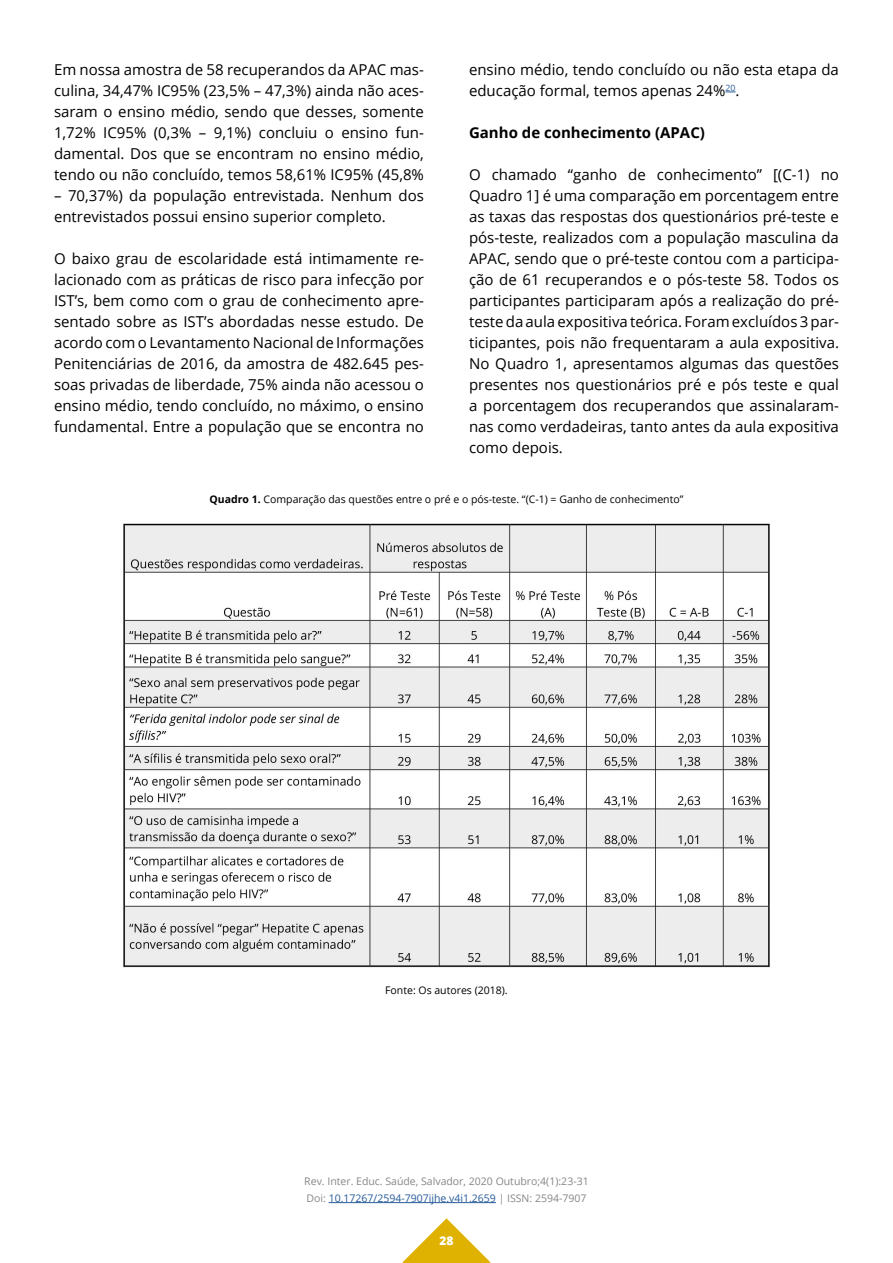
<style>
.page{position:relative;width:893px;height:1263px;background:#fff}
.page>*{position:absolute;margin:0;border:0;box-sizing:border-box;transform-origin:0 0}
.t1{font:15px/21px "Open Sans";color:#000;text-align:justify}
.t2{font:700 15px "Open Sans";color:#000}
.t3{font:800 12px "Open Sans";color:#fff}
.t4{font:10.5px/16.5px "Open Sans";color:#878787}
.t5{font:10.5px "Open Sans";color:#000}
.s1{font-weight:700}
.s2{color:#265b9b}
</style>
<div class="page">
<svg style="left:402px;top:1218px;width:89px;height:45px"></svg>
<hr style="left:329px;top:1202px;width:167px;height:1px;background:#265b9b">
<img style="left:123px;top:523px;width:647px;height:445px">
<p class="t1" style="left:54px;top:59px;width:371px">Em nossa amostra de 58 recuperandos da APAC mas&shy;culina, 34,47% IC95% (23,5% – 47,3%) ainda não aces&shy;saram o ensino médio, sendo que desses, somente 1,72% IC95% (0,3% – 9,1%) concluiu o ensino fun&shy;damental. Dos que se encontram no ensino médio, tendo ou não concluído, temos 58,61% IC95% (45,8%</p>
<p class="t1" style="left:54px;top:185px;width:371px">– 70,37%) da população entrevistada. Nenhum dos entrevistados possui ensino superior completo.</p>
<p class="t1" style="left:54px;top:248px;width:371px">O baixo grau de escolaridade está intimamente re&shy;lacionado com as práticas de risco para infecção por IST’s, bem como com o grau de conhecimento apre&shy;sentado sobre as IST’s abordadas nesse estudo. De acordo com o Levantamento Nacional de Informações Penitenciárias de 2016, da amostra de 482.645 pes&shy;soas privadas de liberdade, 75% ainda não acessou o ensino médio, tendo concluído, no máximo, o ensino fundamental. Entre a população que se encontra no</p>
<p class="t1" style="left:469px;top:59px;width:371px">ensino médio, tendo concluído ou não esta etapa da educação formal, temos apenas 24%<sup>20</sup>.</p>
<p class="t2" style="left:469px;top:122px;width:237px">Ganho de conhecimento (APAC)</p>
<p class="t1" style="left:469px;top:164px;width:371px">O chamado “ganho de conhecimento” [(C-1) no Quadro 1] é uma comparação em porcentagem entre as taxas das respostas dos questionários pré-teste e pós-teste, realizados com a população masculina da APAC, sendo que o pré-teste contou com a participa&shy;ção de 61 recuperandos e o pós-teste 58. Todos os participantes participaram após a realização do pré&shy;teste da aula expositiva teórica. Foram excluídos 3 par&shy;ticipantes, pois não frequentaram a aula expositiva.<br>No Quadro 1, apresentamos algumas das questões presentes nos questionários pré e pós teste e qual a porcentagem dos recuperandos que assinalaram&shy;nas como verdadeiras, tanto antes da aula expositiva como depois.</p>
<p class="t5" style="left:210px;top:492px;width:475px"><span class="s1">Quadro 1.</span> Comparação das questões entre o pré e o pós-teste. “(C-1) = Ganho de conhecimento”</p>
<p class="t5" style="left:385px;top:983px;width:124px">Fonte: Os autores (2018).</p>
<p class="t4" style="left:304px;top:1173px;width:286px">Rev. Inter. Educ. Saúde, Salvador, 2020 Outubro;4(1):23-31<br>Doi: <span class="s2">10.17267/2594-7907ijhe.v4i1.2659</span> | ISSN: 2594-7907</p>
<p class="t3" style="left:439px;top:1232px;width:16px">28</p>
</div>
